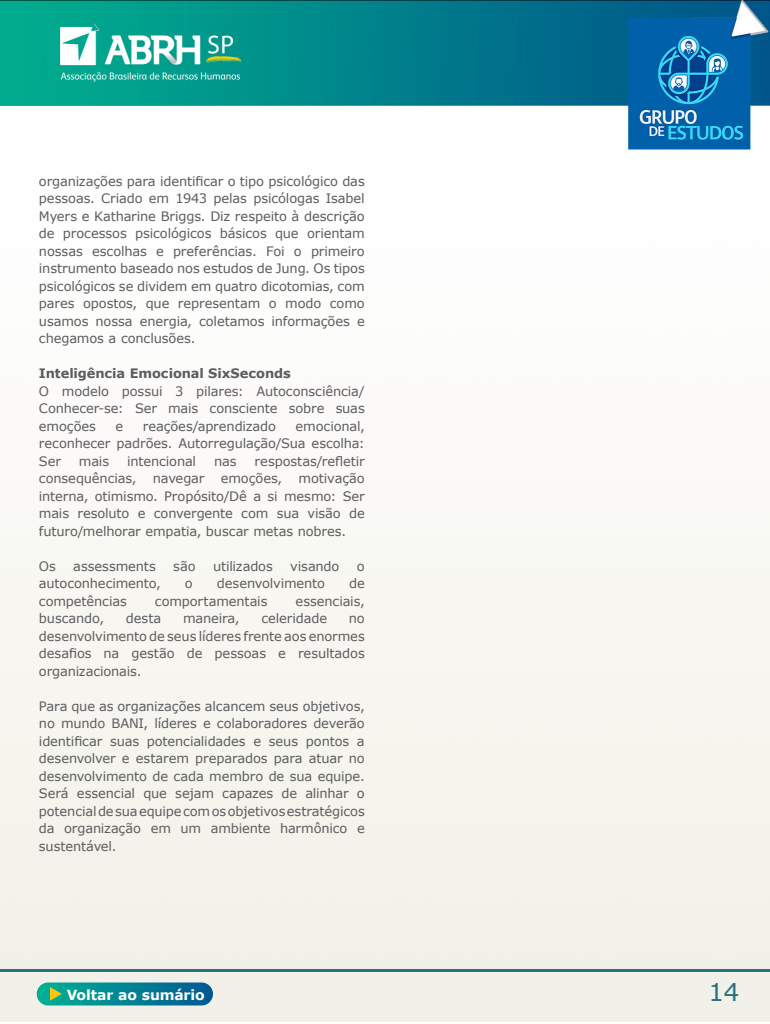
<style>
.page{position:relative;width:770px;height:1024px;background:#fff}
.page>*{position:absolute;margin:0;border:0;box-sizing:border-box;transform-origin:0 0}
.t1{font:24.5px "Verdana";color:#287181}
.t2{font:700 14px "Verdana";letter-spacing:-.01em;color:#fff}
.t3{font:13px/17.5px "Verdana";letter-spacing:-.01em;color:#5c5c5f;text-align:justify}
.t4{font:700 13px "Verdana";letter-spacing:-.01em;color:#5c5c5f}
</style>
<div class="page">
<img style="left:0;top:0;width:770px;height:1022px">
<hr style="left:0;top:969px;width:770px;height:2px;background:#287181">
<div style="left:37px;top:982px;width:176px;height:24px;background:linear-gradient(to right,#01b195,#015a92);border-radius:12px"></div>
<svg style="left:50px;top:987px;width:12px;height:14px"></svg>
<p class="t3" style="left:39px;top:172px;width:327px">organizações para identificar o tipo psicológico das pessoas. Criado em 1943 pelas psicólogas Isabel Myers e Katharine Briggs. Diz respeito à descrição de processos psicológicos básicos que orientam nossas escolhas e preferências. Foi o primeiro instrumento baseado nos estudos de Jung. Os tipos psicológicos se dividem em quatro dicotomias, com pares opostos, que representam o modo como usamos nossa energia, coletamos informações e chegamos a conclusões.</p>
<p class="t4" style="left:39px;top:364px;width:253px">Inteligência Emocional SixSeconds</p>
<p class="t3" style="left:39px;top:382px;width:327px">O modelo possui 3 pilares: Autoconsciência/ Conhecer-se: Ser mais consciente sobre suas emoções</p>
<p class="t3" style="left:116px;top:417px;width:9px">e</p>
<p class="t3" style="left:143px;top:417px;width:135px">reações/aprendizado</p>
<p class="t3" style="left:39px;top:417px;width:327px;text-indent:256px">emocional, reconhecer padrões. Autorregulação/Sua escolha:<br>Ser</p>
<p class="t3" style="left:79px;top:452px;width:32px">mais</p>
<p class="t3" style="left:127px;top:452px;width:70px">intencional</p>
<p class="t3" style="left:214px;top:452px;width:24px">nas</p>
<p class="t3" style="left:254px;top:452px;width:112px">respostas/refletir</p>
<p class="t3" style="left:39px;top:470px;width:99px">consequências,</p>
<p class="t3" style="left:153px;top:470px;width:53px">navegar</p>
<p class="t3" style="left:221px;top:470px;width:63px">emoções,</p>
<p class="t3" style="left:39px;top:470px;width:327px;text-indent:260px">motivação interna, otimismo. Propósito/Dê a si mesmo: Ser mais resoluto e convergente com sua visão de futuro/melhorar empatia, buscar metas nobres.</p>
<p class="t3" style="left:39px;top:557px;width:18px">Os</p>
<p class="t3" style="left:73px;top:557px;width:84px">assessments</p>
<p class="t3" style="left:173px;top:557px;width:24px">são</p>
<p class="t3" style="left:213px;top:557px;width:61px">utilizados</p>
<p class="t3" style="left:290px;top:557px;width:51px">visando</p>
<p class="t3" style="left:357px;top:557px;width:9px">o</p>
<p class="t3" style="left:39px;top:575px;width:123px">autoconhecimento,</p>
<p class="t3" style="left:185px;top:575px;width:9px">o</p>
<p class="t3" style="left:217px;top:575px;width:110px">desenvolvimento</p>
<p class="t3" style="left:349px;top:575px;width:17px">de</p>
<p class="t3" style="left:39px;top:592px;width:89px">competências</p>
<p class="t3" style="left:155px;top:592px;width:114px">comportamentais</p>
<p class="t3" style="left:295px;top:592px;width:71px">essenciais,</p>
<p class="t3" style="left:39px;top:610px;width:67px">buscando,</p>
<p class="t3" style="left:126px;top:610px;width:37px">desta</p>
<p class="t3" style="left:183px;top:610px;width:58px">maneira,</p>
<p class="t3" style="left:261px;top:610px;width:67px">celeridade</p>
<p class="t3" style="left:39px;top:610px;width:327px;text-indent:310px">no desenvolvimento de seus líderes frente aos enormes desafios na gestão de pessoas e resultados organizacionais.</p>
<p class="t3" style="left:39px;top:697px;width:327px">Para que as organizações alcancem seus objetivos, no mundo BANI, líderes e colaboradores deverão identificar suas potencialidades e seus pontos a desenvolver e estarem preparados para atuar no desenvolvimento de cada membro de sua equipe.<br>Será essencial que sejam capazes de alinhar o potencial de sua equipe com os objetivos estratégicos da organização em um ambiente harmônico e sustentável.</p>
<p class="t2" style="left:67px;top:985px;width:139px">Voltar ao sumário</p>
<p class="t1" style="left:708px;top:975px;width:32px">14</p>
</div>
